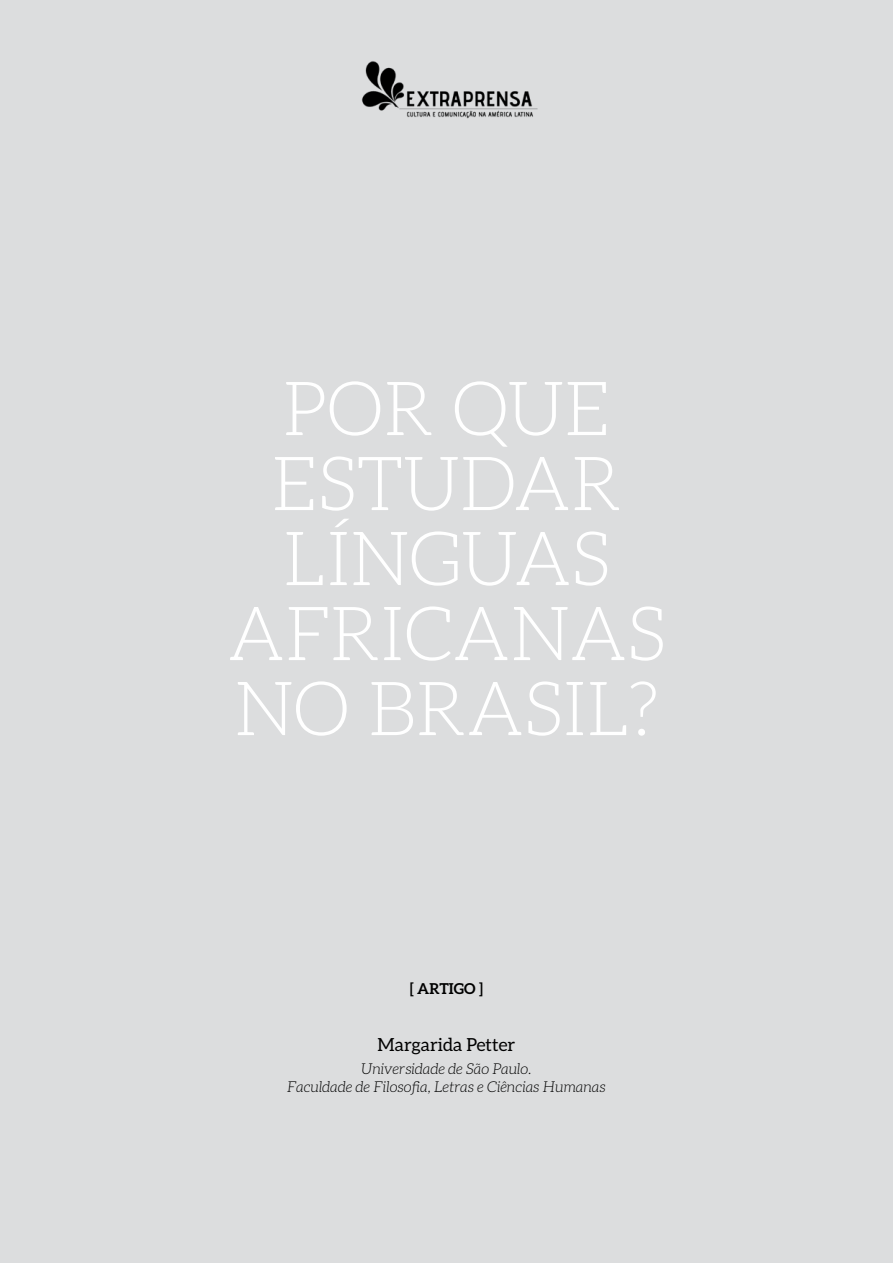
<style>
.page{position:relative;width:893px;height:1263px;background:#dcddde}
.page>*{position:absolute;margin:0;border:0;box-sizing:border-box;transform-origin:0 0}
.t1{font:300 75px/75px "Aleo";color:#fff;text-align:center}
.t2{font:18px "Aleo";color:#000}
.t3{font:italic 300 15px/18px "Aleo";color:#000;text-align:center}
.t4{font:700 15px "Aleo";color:#000}
</style>
<div class="page">
<img style="left:361px;top:61px;width:177px;height:58px">
<h1 class="t1" style="left:227px;top:371px;width:440px">POR QUE<br>ESTUDAR<br>LÍNGUAS<br>AFRICANAS<br>NO BRASIL?</h1>
<p class="t4" style="left:410px;top:980px;width:74px">[ ARTIGO ]</p>
<p class="t2" style="left:378px;top:1035px;width:139px">Margarida Petter</p>
<p class="t3" style="left:287px;top:1059px;width:320px">Universidade de São Paulo.<br>Faculdade de Filosofia, Letras e Ciências Humanas</p>
</div>
